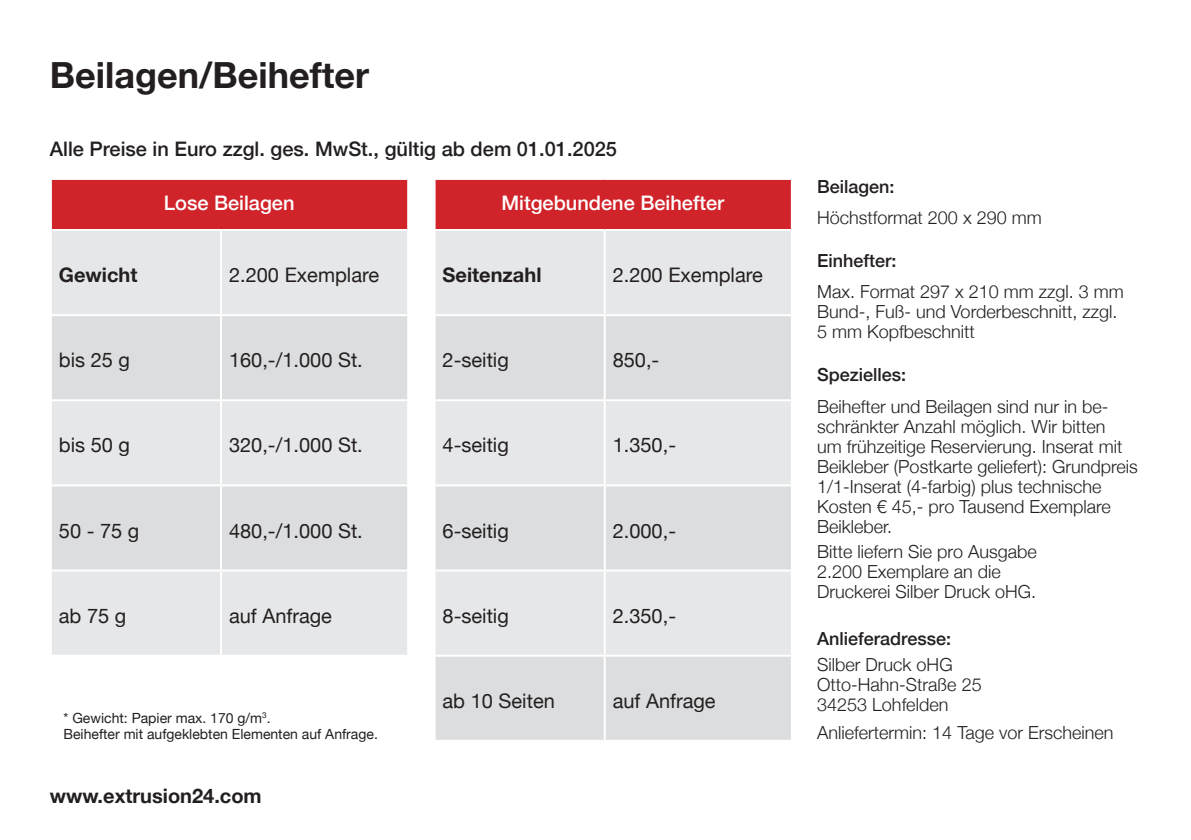
<style>
.page{position:relative;width:1191px;height:840px;background:#fff}
.page>*{position:absolute;margin:0;border:0;box-sizing:border-box;transform-origin:0 0}
.t1{font:700 36px "Helvetica Neue";color:#231f20}
.t2{font:20px "Helvetica Neue";color:#231f20}
.t3{font:500 20px "Helvetica Neue";color:#231f20}
.t4{font:700 20px "Helvetica Neue";color:#231f20}
.t5{font:500 20px "Helvetica Neue";color:#fff}
.t6{font:300 18px/20px "Helvetica Neue";color:#231f20}
.t7{font:500 18px "Helvetica Neue";color:#231f20}
.t8{font:14px/16.8px "Helvetica Neue";color:#231f20}
</style>
<div class="page">
<div style="left:52px;top:180px;width:355px;height:49px;background:#d1232a"></div>
<div style="left:52px;top:231px;width:355px;height:423px;background:#e6e7e9"></div>
<svg style="left:52px;top:316px;width:355px;height:253px;background:#dfe0e2"></svg>
<hr style="left:220px;top:231px;width:2px;height:83px;background:#fff">
<hr style="left:50px;top:314px;width:171px;height:2px;background:#fff">
<hr style="left:221px;top:314px;width:188px;height:2px;background:#fff">
<hr style="left:220px;top:316px;width:2px;height:83px;background:#fff">
<hr style="left:50px;top:399px;width:171px;height:2px;background:#fff">
<hr style="left:221px;top:399px;width:188px;height:2px;background:#fff">
<hr style="left:220px;top:401px;width:2px;height:83px;background:#fff">
<hr style="left:50px;top:484px;width:171px;height:2px;background:#fff">
<hr style="left:221px;top:484px;width:188px;height:2px;background:#fff">
<hr style="left:220px;top:486px;width:2px;height:83px;background:#fff">
<hr style="left:50px;top:569px;width:171px;height:2px;background:#fff">
<hr style="left:221px;top:569px;width:188px;height:2px;background:#fff">
<hr style="left:220px;top:571px;width:2px;height:83px;background:#fff">
<div style="left:435px;top:180px;width:356px;height:49px;background:#d1232a"></div>
<div style="left:435px;top:231px;width:356px;height:83px;background:#e6e7e9"></div>
<svg style="left:435px;top:316px;width:356px;height:423px;background:#e0e1e3"></svg>
<hr style="left:603px;top:231px;width:2px;height:83px;background:#fff">
<hr style="left:603px;top:316px;width:2px;height:83px;background:#fff">
<hr style="left:433px;top:399px;width:171px;height:2px;background:#fff">
<hr style="left:604px;top:399px;width:189px;height:2px;background:#fff">
<hr style="left:603px;top:401px;width:2px;height:83px;background:#fff">
<hr style="left:433px;top:484px;width:171px;height:2px;background:#fff">
<hr style="left:604px;top:484px;width:189px;height:2px;background:#fff">
<hr style="left:603px;top:486px;width:2px;height:83px;background:#fff">
<hr style="left:433px;top:569px;width:171px;height:2px;background:#fff">
<hr style="left:604px;top:569px;width:189px;height:2px;background:#fff">
<hr style="left:603px;top:571px;width:2px;height:83px;background:#fff">
<hr style="left:433px;top:654px;width:171px;height:2px;background:#fff">
<hr style="left:604px;top:654px;width:189px;height:2px;background:#fff">
<hr style="left:603px;top:656px;width:2px;height:83px;background:#fff">
<h1 class="t1" style="left:50px;top:47px;width:321px">Beilagen/Beihefter</h1>
<p class="t3" style="left:50px;top:132px;width:568px">Alle Preise in Euro zzgl. ges. MwSt., gültig ab dem 01.01.2025</p>
<p class="t5" style="left:164px;top:187px;width:132px">Lose Beilagen</p>
<p class="t5" style="left:501px;top:187px;width:224px">Mitgebundene Beihefter</p>
<p class="t4" style="left:59px;top:259px;width:80px">Gewicht</p>
<p class="t2" style="left:229px;top:260px;width:152px">2.200 Exemplare</p>
<p class="t4" style="left:442px;top:259px;width:100px">Seitenzahl</p>
<p class="t2" style="left:612px;top:260px;width:152px">2.200 Exemplare</p>
<p class="t2" style="left:59px;top:345px;width:73px">bis 25 g</p>
<p class="t2" style="left:229px;top:345px;width:135px">160,-/1.000 St.</p>
<p class="t2" style="left:442px;top:345px;width:68px">2-seitig</p>
<p class="t2" style="left:612px;top:345px;width:48px">850,-</p>
<p class="t2" style="left:59px;top:430px;width:73px">bis 50 g</p>
<p class="t2" style="left:229px;top:430px;width:135px">320,-/1.000 St.</p>
<p class="t2" style="left:442px;top:430px;width:68px">4-seitig</p>
<p class="t2" style="left:612px;top:430px;width:65px">1.350,-</p>
<p class="t2" style="left:59px;top:515px;width:82px">50 - 75 g</p>
<p class="t2" style="left:229px;top:515px;width:135px">480,-/1.000 St.</p>
<p class="t2" style="left:442px;top:515px;width:68px">6-seitig</p>
<p class="t2" style="left:612px;top:515px;width:65px">2.000,-</p>
<p class="t2" style="left:59px;top:600px;width:69px">ab 75 g</p>
<p class="t2" style="left:229px;top:600px;width:104px">auf Anfrage</p>
<p class="t2" style="left:442px;top:600px;width:68px">8-seitig</p>
<p class="t2" style="left:612px;top:600px;width:65px">2.350,-</p>
<p class="t8" style="left:63px;top:709px;width:316px">* Gewicht: Papier max. 170 g/m<sup>3</sup>.<br>Beihefter mit aufgeklebten Elementen auf Anfrage.</p>
<p class="t2" style="left:442px;top:685px;width:114px">ab 10 Seiten</p>
<p class="t2" style="left:612px;top:685px;width:104px">auf Anfrage</p>
<p class="t4" style="left:50px;top:779px;width:213px">www.extrusion24.com</p>
<p class="t7" style="left:817px;top:172px;width:79px">Beilagen:</p>
<p class="t6" style="left:817px;top:206px;width:226px">Höchstformat 200 x 290 mm</p>
<p class="t7" style="left:817px;top:246px;width:81px">Einhefter:</p>
<p class="t6" style="left:817px;top:280px;width:308px">Max. Format 297 x 210 mm zzgl. 3 mm<br>Bund-, Fuß- und Vorderbeschnitt, zzgl.<br>5 mm Kopfbeschnitt</p>
<p class="t7" style="left:817px;top:360px;width:91px">Spezielles:</p>
<p class="t6" style="left:817px;top:394px;width:322px">Beihefter und Beilagen sind nur in be&shy;schränkter Anzahl möglich. Wir bitten<br>um frühzeitige Reservierung. Inserat mit Beikleber (Postkarte geliefert): Grundpreis 1/1-Inserat (4-farbig) plus technische Kosten € 45,- pro Tausend Exemplare Beikleber.</p>
<p class="t6" style="left:817px;top:540px;width:221px">Bitte liefern Sie pro Ausgabe<br>2.200 Exemplare an die<br>Druckerei Silber Druck oHG.</p>
<p class="t7" style="left:817px;top:624px;width:135px">Anlieferadresse:</p>
<p class="t6" style="left:817px;top:652px;width:166px">Silber Druck oHG<br>Otto-Hahn-Straße 25<br>34253 Lohfelden</p>
<p class="t6" style="left:817px;top:721px;width:298px">Anliefertermin: 14 Tage vor Erscheinen</p>
</div>
